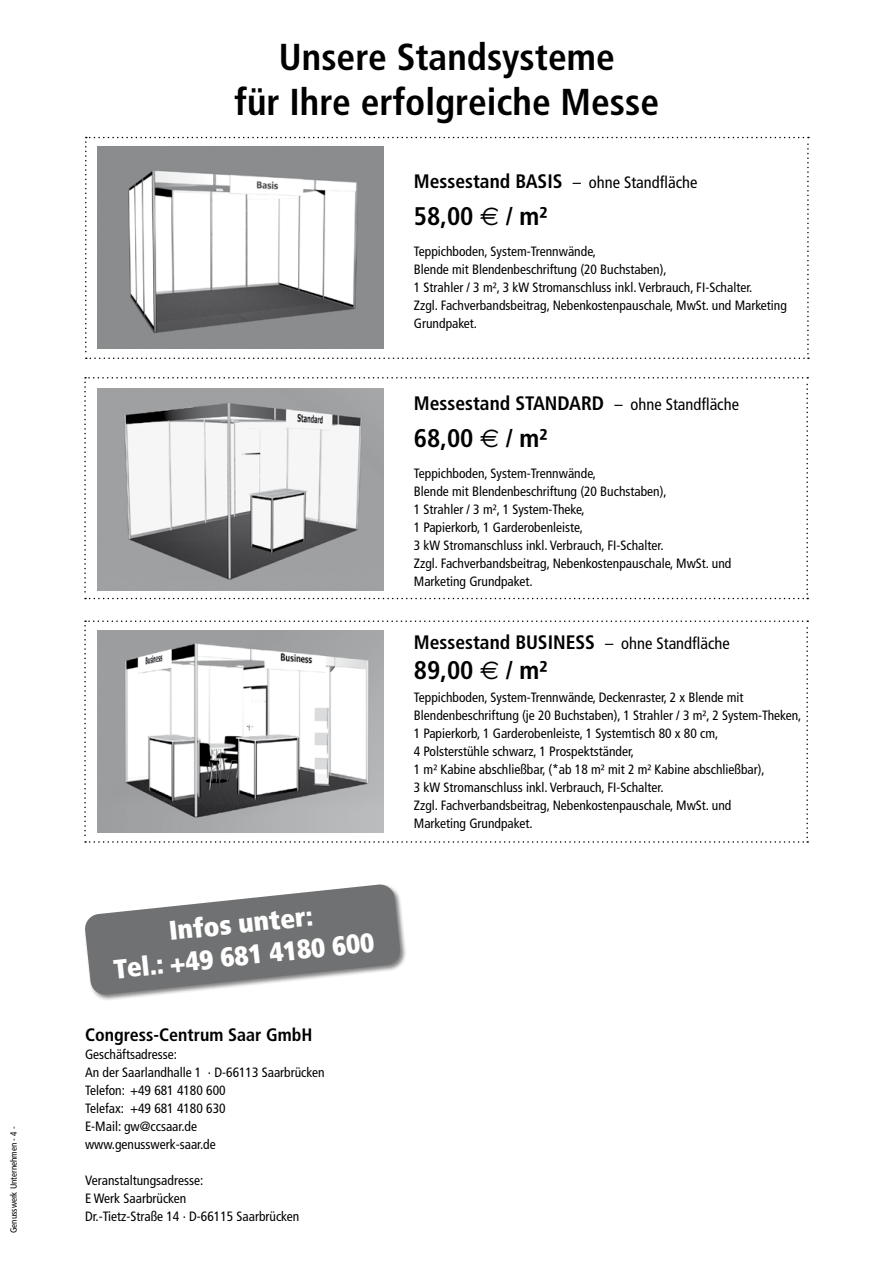
<style>
.page{position:relative;width:893px;height:1263px;background:#fff}
.page>*{position:absolute;margin:0;border:0;box-sizing:border-box;transform-origin:0 0}
.t1{font:700 condensed 37.5px/45px "Frutiger LT Std";color:#000;text-align:center}
.t2{font:900 condensed 27px/32.4px "Frutiger";color:#fff;text-align:center}
.t3{font:700 condensed 25.5px "Frutiger LT Std";color:#000}
.t4{font:700 condensed 19.5px "Frutiger LT Std";color:#000}
.t5{font:700 condensed 18px "Frutiger LT Std";color:#000}
.t6{font:condensed 16.5px "Frutiger";color:#000}
.t7{font:condensed 13.5px/18px "Frutiger";color:#000}
.t8{font:condensed 9px "Frutiger";color:#000}
.s1{font-family:"Frutiger LT Std";font-weight:700;font-size:19.5px}
.s2{font-family:"Euro Sans";font-weight:400;font-stretch:normal}
.s3{font-family:"Frutiger";font-weight:400;font-size:16.5px}
</style>
<div class="page">
<svg style="left:84px;top:620px;width:724px;height:223px"></svg>
<svg style="left:85px;top:137px;width:724px;height:222px"></svg>
<svg style="left:84px;top:377px;width:724px;height:222px"></svg>
<img style="left:98px;top:630px;width:285px;height:203px">
<img style="left:98px;top:146px;width:285px;height:202px">
<img style="left:98px;top:389px;width:285px;height:202px">
<div style="left:84px;top:884px;width:323px;height:117px;background:#000;opacity:.5"></div>
<svg style="left:84px;top:884px;width:317px;height:111px"></svg>
<p class="t8" style="left:8px;top:1233px;width:108px;rotate:-90deg">Genusswerk Unternehmen - 4 -</p>
<h1 class="t1" style="left:235px;top:35px;width:426px">Unsere Standsysteme<br>für Ihre erfolgreiche Messe</h1>
<p class="t6" style="left:414px;top:173px;width:285px"><span class="s1">Messestand BASIS</span> – ohne Standfläche</p>
<h3 class="t3" style="left:414px;top:201px;width:135px">58,00 <span class="s2">€</span> / m²</h3>
<p class="t7" style="left:414px;top:243px;width:374px">Teppichboden, System-Trennwände,<br>Blende mit Blendenbeschriftung (20 Buchstaben),<br>1 Strahler / 3 m², 3 kW Stromanschluss inkl. Verbrauch, FI-Schalter.<br>Zzgl. Fachverbandsbeitrag, Nebenkostenpauschale, MwSt. und Marketing Grundpaket.</p>
<h3 class="t4" style="left:414px;top:391px;width:327px">Messestand STANDARD <span class="s3">– ohne Standfläche</span></h3>
<h3 class="t3" style="left:414px;top:423px;width:135px">68,00 <span class="s2">€</span> / m²</h3>
<p class="t7" style="left:414px;top:464px;width:319px">Teppichboden, System-Trennwände,<br>Blende mit Blendenbeschriftung (20 Buchstaben),<br>1 Strahler / 3 m², 1 System-Theke,<br>1 Papierkorb, 1 Garderobenleiste,<br>3 kW Stromanschluss inkl. Verbrauch, FI-Schalter.<br>Zzgl. Fachverbandsbeitrag, Nebenkostenpauschale, MwSt. und Marketing Grundpaket.</p>
<h2 class="t2" style="left:109px;top:921px;width:263px;rotate:-6deg">Infos unter:<br>Tel.: +49 681 4180 600</h2>
<h3 class="t5" style="left:85px;top:1024px;width:229px">Congress-Centrum Saar GmbH</h3>
<p class="t7" style="left:85px;top:1045px;width:241px">Geschäftsadresse:<br>An der Saarlandhalle 1 . D-66113 Saarbrücken<br>Telefon: +49 681 4180 600<br>Telefax: +49 681 4180 630<br>E-Mail: gw@ccsaar.de www.genusswerk-saar.de</p>
<p class="t7" style="left:85px;top:1171px;width:216px">Veranstaltungsadresse:<br>E Werk Saarbrücken<br>Dr.-Tietz-Straße 14 . D-66115 Saarbrücken</p>
<h3 class="t4" style="left:414px;top:631px;width:317px">Messestand BUSINESS <span class="s3">– ohne Standfläche</span></h3>
<h3 class="t3" style="left:414px;top:655px;width:135px">89,00 <span class="s2">€</span> / m²</h3>
<p class="t7" style="left:414px;top:688px;width:389px">Teppichboden, System-Trennwände, Deckenraster, 2 x Blende mit Blendenbeschriftung (je 20 Buchstaben), 1 Strahler / 3 m², 2 System-Theken, 1 Papierkorb, 1 Garderobenleiste, 1 Systemtisch 80 x 80 cm,<br>4 Polsterstühle schwarz, 1 Prospektständer,<br>1 m² Kabine abschließbar, (*ab 18 m² mit 2 m² Kabine abschließbar),<br>3 kW Stromanschluss inkl. Verbrauch, FI-Schalter.<br>Zzgl. Fachverbandsbeitrag, Nebenkostenpauschale, MwSt. und<br>Marketing Grundpaket.</p>
</div>
